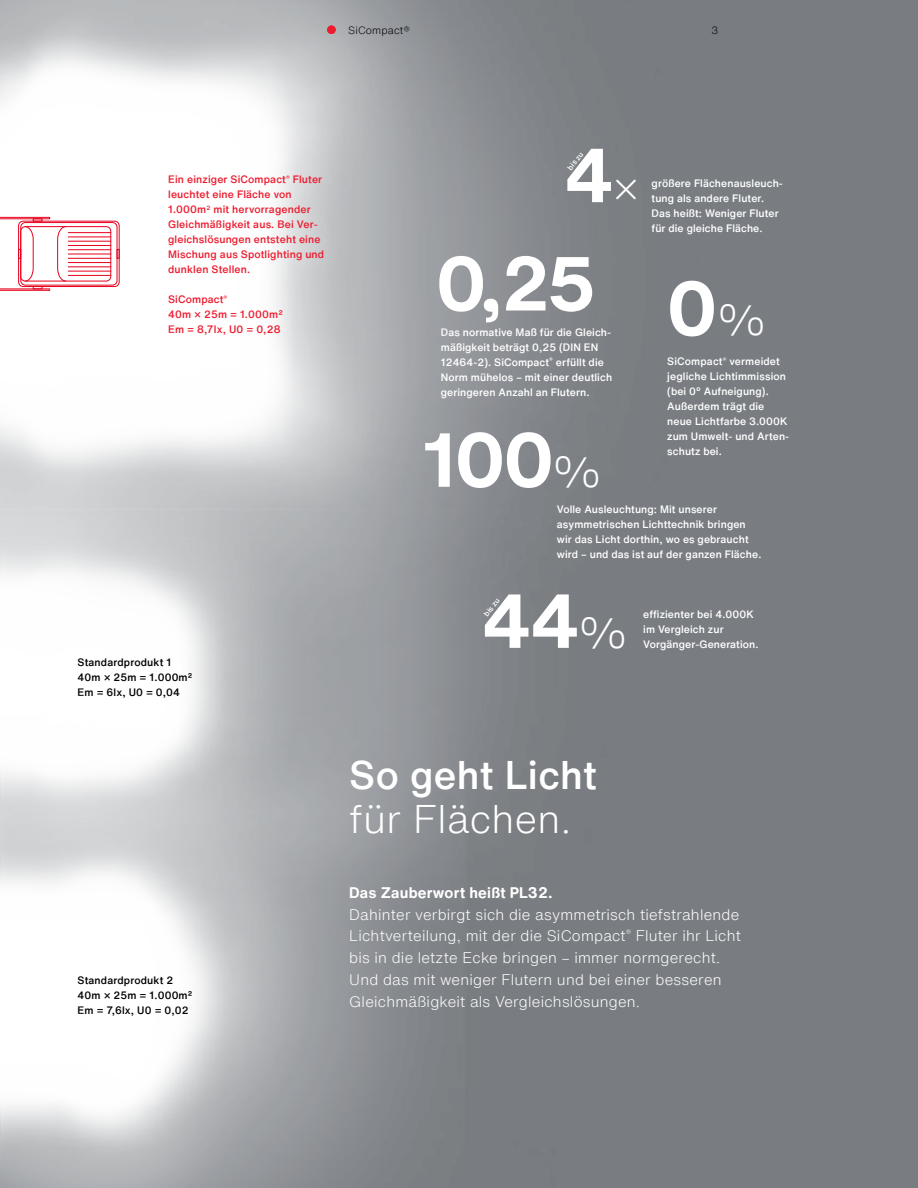
<style>
.page{position:relative;width:918px;height:1188px;background:#fff}
.page>*{position:absolute;margin:0;border:0;box-sizing:border-box;transform-origin:0 0}
.t1{font:700 75px "Helvetica Now Text";letter-spacing:-.02em;color:#fff}
.t2{font:500 39px "Helvetica Now Text";letter-spacing:.01em;color:#fff}
.t3{font:300 39px "Helvetica Now Text";letter-spacing:.01em;color:#fff}
.t4{font:300 15px/21.8px "Helvetica Now Text";letter-spacing:.015em;color:#fff}
.t5{font:700 15px "Helvetica Now Text";letter-spacing:.015em;color:#fff}
.t6{font:500 10.5px/15px "Helvetica Now Text";letter-spacing:.01em;color:#fff}
.t7{font:500 10.5px/15px "Helvetica Now Text";letter-spacing:.015em;color:#ed1c2f}
.t8{font:500 10.5px/15px "Helvetica Now Text";letter-spacing:.015em;color:#000}
.t9{font:300 10.5px "Helvetica Now Text";letter-spacing:.015em;color:#000}
.t10{font:500 7.5px "Helvetica Now Text";color:#fff}
.s1{font-weight:300;font-size:40.5px}
</style>
<div class="page">
<img style="left:0;top:0;width:918px;height:1188px">
<div style="left:18px;top:221px;width:102px;height:66px;border:1px solid #e7001d;border-radius:5px"></div>
<div style="left:20px;top:222px;width:98px;height:64px;border:1px solid #e7001d;border-radius:5px"></div>
<svg style="left:57px;top:228px;width:10px;height:52px"></svg>
<svg style="left:0;top:217px;width:51px;height:74px"></svg>
<svg style="left:117px;top:249px;width:3px;height:10px"></svg>
<hr style="left:68px;top:232px;width:43px;height:1px;background:#e7001d">
<hr style="left:68px;top:236px;width:43px;height:1px;background:#e7001d">
<hr style="left:68px;top:241px;width:43px;height:1px;background:#e7001d">
<hr style="left:68px;top:245px;width:43px;height:1px;background:#e7001d">
<hr style="left:68px;top:249px;width:43px;height:1px;background:#e7001d">
<hr style="left:68px;top:254px;width:43px;height:1px;background:#e7001d">
<hr style="left:68px;top:258px;width:43px;height:1px;background:#e7001d">
<hr style="left:68px;top:262px;width:43px;height:1px;background:#e7001d">
<hr style="left:68px;top:266px;width:43px;height:1px;background:#e7001d">
<hr style="left:68px;top:271px;width:43px;height:1px;background:#e7001d">
<hr style="left:68px;top:275px;width:43px;height:1px;background:#e7001d">
<div style="left:20px;top:226px;width:91px;height:56px;border:1px solid #e7001d;border-radius:5px"></div>
<div style="left:327px;top:26px;width:9px;height:8px;background:#ed1c2f;border-radius:50%"></div>
<svg style="left:146px;top:154px;width:199px;height:203px"></svg>
<p class="t9" style="left:348px;top:22px;width:63px">SiCompact®</p>
<p class="t9" style="left:711px;top:23px;width:8px">3</p>
<p class="t7" style="left:168px;top:172px;width:158px">Ein einziger SiCompact<sup>®</sup> Fluter leuchtet eine Fläche von<br>1.000m<sup>2</sup> mit hervorragender<br>Gleichmäßigkeit aus. Bei Ver&shy;gleichslösungen entsteht eine<br>Mischung aus Spotlighting und dunklen Stellen.</p>
<p class="t7" style="left:168px;top:292px;width:116px">SiCompact<sup>®<br></sup>40m × 25m = 1.000m2<br>Em = 8,7lx, U0 = 0,28</p>
<p class="t8" style="left:78px;top:655px;width:116px">Standardprodukt 1<br>40m × 25m = 1.000m2<br>Em = 6lx, U0 = 0,04</p>
<p class="t8" style="left:78px;top:973px;width:116px">Standardprodukt 2<br>40m × 25m = 1.000m2<br>Em = 7,6lx, U0 = 0,02</p>
<h1 class="t1" style="left:564px;top:119px;width:76px">4<span class="s1">×</span></h1>
<p class="t10" style="left:565px;top:165px;width:22px;rotate:-52deg">bis zu</p>
<h1 class="t1" style="left:436px;top:227px;width:161px">0,25</h1>
<p class="t6" style="left:441px;top:324px;width:173px">Das normative Maß für die Gleich&shy;mäßigkeit beträgt 0,25 (DIN EN<br>12464-2). SiCompact<sup>®</sup> erfüllt die<br>Norm mühelos – mit einer deutlich geringeren Anzahl an Flutern.</p>
<h1 class="t1" style="left:423px;top:404px;width:181px">100<span class="s1">%</span></h1>
<p class="t6" style="left:652px;top:175px;width:133px">größere Flächenausleuch&shy;tung als andere Fluter.<br>Das heißt: Weniger Fluter für die gleiche Fläche.</p>
<h1 class="t1" style="left:667px;top:252px;width:101px">0<span class="s1">%</span></h1>
<p class="t6" style="left:667px;top:354px;width:124px">SiCompact<sup>®</sup> vermeidet jegliche Lichtimmission (bei 0° Aufneigung).<br>Außerdem trägt die neue Lichtfarbe 3.000K zum Umwelt- und Arten&shy;schutz bei.</p>
<p class="t6" style="left:557px;top:502px;width:206px">Volle Ausleuchtung: Mit unserer asymmetrischen Lichttechnik bringen wir das Licht dorthin, wo es gebraucht wird – und das ist auf der ganzen Fläche.</p>
<h1 class="t1" style="left:482px;top:565px;width:148px">44<span class="s1">%</span></h1>
<p class="t10" style="left:481px;top:612px;width:22px;rotate:-52deg">bis zu</p>
<p class="t6" style="left:643px;top:606px;width:112px">effizienter bei 4.000K im Vergleich zur</p>
<p class="t6" style="left:643px;top:636px;width:117px">Vorgänger-Generation.</p>
<h2 class="t2" style="left:349px;top:746px;width:249px">So geht Licht</h2>
<h2 class="t3" style="left:349px;top:789px;width:223px">für Flächen.</h2>
<h3 class="t5" style="left:349px;top:881px;width:205px">Das Zauberwort heißt PL32.</h3>
<p class="t4" style="left:349px;top:903px;width:393px">Dahinter verbirgt sich die asymmetrisch tiefstrahlende Lichtverteilung, mit der die SiCompact<sup>®</sup> Fluter ihr Licht bis in die letzte Ecke bringen – immer normgerecht.<br>Und das mit weniger Flutern und bei einer besseren Gleichmäßigkeit als Vergleichslösungen.</p>
</div>
